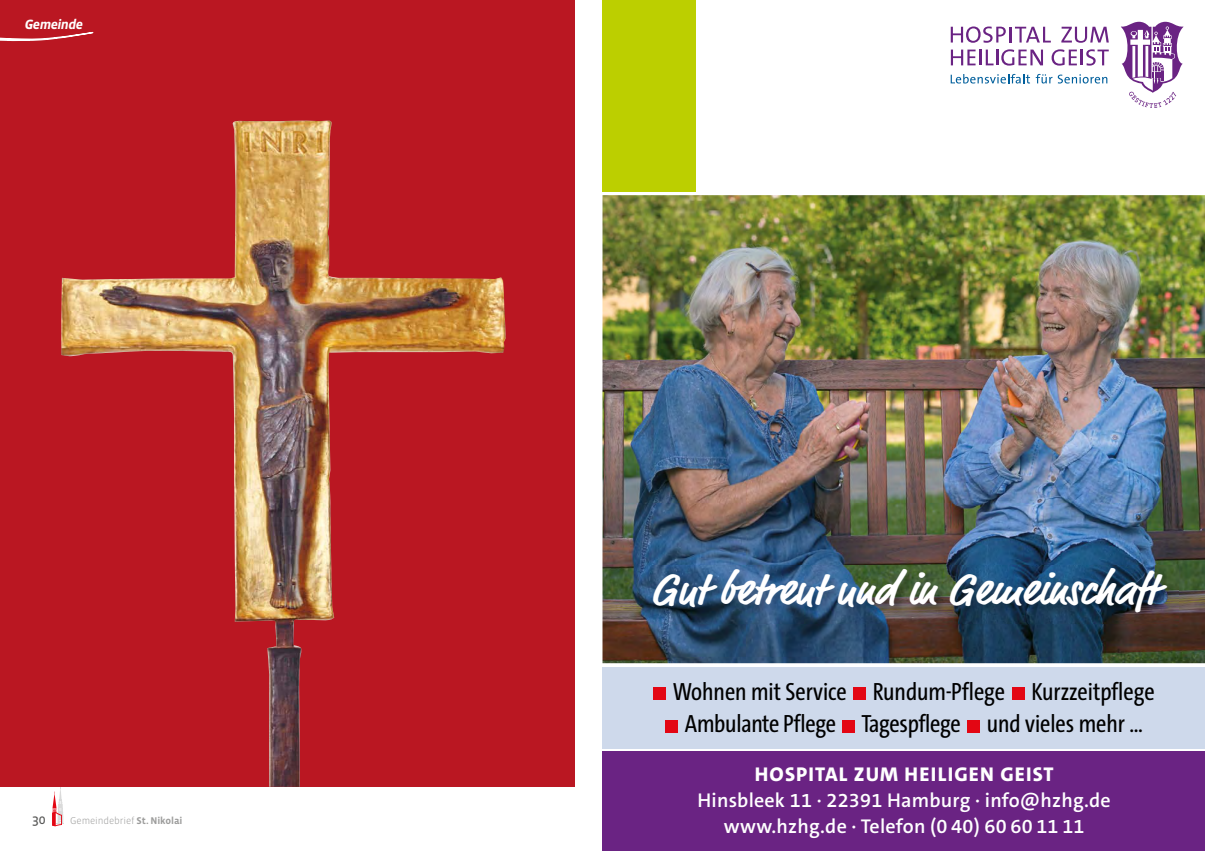
<style>
.page{position:relative;width:1205px;height:851px;background:#fff}
.page>*{position:absolute;margin:0;border:0;box-sizing:border-box;transform-origin:0 0}
.t1{font:700 45px "Market Pro";color:#fff}
.t2{font:25px/32.5px "The Sans Cd LF5 Plain";color:#000;text-align:center}
.t3{font:600 20px/26.2px "The Sans C5";letter-spacing:.01em;color:#fff;text-align:center}
.t4{font:800 20px "The Sans C5";letter-spacing:.06em;color:#fff}
.t5{font:italic 700 13.75px "Vista Sans OTCE";letter-spacing:-.04em;color:#fff}
.t6{font:13.75px "Vista Sans OTCE";color:#575756}
.t7{font:300 10px "Vista Sans OTCE";letter-spacing:-.01em;color:#9d9d9c}
.s1{font-weight:700}
</style>
<div class="page">
<svg style="left:52px;top:787px;width:12px;height:39px"></svg>
<div style="left:602px;top:751px;width:603px;height:99px;background:#6a2383"></div>
<img style="left:602px;top:195px;width:603px;height:468px">
<div style="left:602px;top:0;width:93px;height:191px;background:#bccf00"></div>
<div style="left:602px;top:666px;width:603px;height:82px;background:#ced9eb"></div>
<div style="left:654px;top:687px;width:12px;height:12px;background:#e30613"></div>
<div style="left:853px;top:687px;width:13px;height:12px;background:#e30613"></div>
<div style="left:1012px;top:687px;width:12px;height:12px;background:#e30613"></div>
<div style="left:665px;top:719px;width:13px;height:13px;background:#e30613"></div>
<div style="left:842px;top:719px;width:13px;height:13px;background:#e30613"></div>
<div style="left:967px;top:719px;width:13px;height:13px;background:#e30613"></div>
<img style="left:651px;top:565px;width:527px;height:59px">
<svg style="left:1121px;top:22px;width:62px;height:86px"></svg>
<svg style="left:951px;top:26px;width:100px;height:17px"></svg>
<svg style="left:1061px;top:27px;width:48px;height:16px"></svg>
<svg style="left:951px;top:49px;width:92px;height:17px"></svg>
<svg style="left:1051px;top:49px;width:26px;height:17px"></svg>
<hr style="left:1080px;top:50px;width:3px;height:15px;background:#6a2383">
<svg style="left:1086px;top:49px;width:23px;height:17px"></svg>
<svg style="left:950px;top:74px;width:102px;height:9px"></svg>
<svg style="left:1058px;top:74px;width:49px;height:9px"></svg>
<div style="left:0;top:0;width:574px;height:786px;background:#ba1722"></div>
<img style="left:61px;top:120px;width:445px;height:666px">
<svg style="left:0;top:31px;width:94px;height:11px"></svg>
<p class="t5" style="left:25px;top:17px;width:60px">Gemeinde</p>
<p class="t6" style="left:32px;top:811px;width:15px">30</p>
<p class="t7" style="left:70px;top:814px;width:114px">Gemeindebrief <span class="s1">St. Nikolai</span></p>
<h1 class="t1" style="left:651px;top:558px;width:508px">Gut betreut und in Gemeinschaft</h1>
<p class="t2" style="left:673px;top:674px;width:483px">Wohnen mit Service Rundum-Pflege Kurzzeitpflege<br>Ambulante Pflege Tagespflege und vieles mehr …</p>
<p class="t4" style="left:755px;top:761px;width:300px">HOSPITAL ZUM HEILIGEN GEIST</p>
<p class="t3" style="left:697px;top:787px;width:415px">Hinsbleek 11 · 22391 Hamburg · info@hzhg.de www.hzhg.de · Telefon (0 40) 60 60 11 11</p>
</div>
